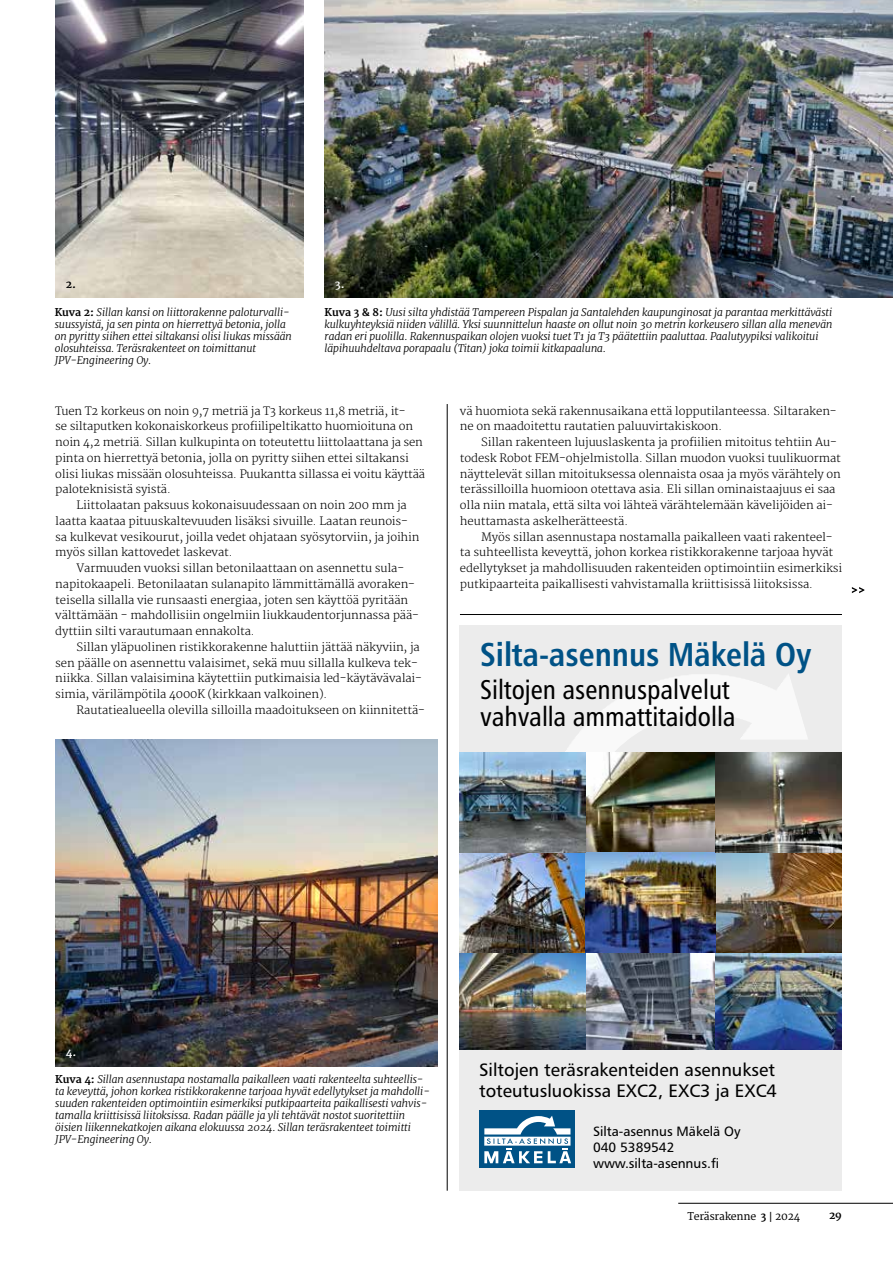
<style>
.page{position:relative;width:893px;height:1263px;background:#fff}
.page>*{position:absolute;margin:0;border:0;box-sizing:border-box;transform-origin:0 0}
.t1{font:33.15px "Humanist 777 BT Bold Condensed B";color:#005286}
.t2{font:27.15px/27.2px "Humanist 777 BT Roman Condensed B";color:#000}
.t3{font:18px/20.4px "Humanist 777 BT Roman B";color:#000}
.t4{font:13.5px/16.4px "Humanist 777 BT Roman B";color:#000}
.t5{font:300 11.25px/15.8px "Merriweather";letter-spacing:-.01em;color:#000}
.t6{font:italic 300 10.5px/12px "Merriweather";letter-spacing:-.01em;color:#000}
.t7{font:10.5px "Merriweather";letter-spacing:-.025em;color:#000}
.t8{font:700 10.5px "Merriweather";color:#000}
.t9{font:700 10.5px "Merriweather";color:#fff}
.s1{font-weight:700;font-style:normal}
.s2{font-weight:700}
</style>
<div class="page">
<hr style="left:678px;top:1203px;width:215px;height:1px;background:#000">
<svg style="left:852px;top:587px;width:12px;height:6px"></svg>
<img style="left:55px;top:0;width:248px;height:298px">
<img style="left:55px;top:740px;width:383px;height:326px">
<img style="left:325px;top:0;width:568px;height:298px">
<hr style="left:447px;top:404px;width:1px;height:787px;background:#000">
<hr style="left:460px;top:614px;width:382px;height:1px;background:#000">
<div style="left:459px;top:625px;width:383px;height:566px;background:#ececec"></div>
<div style="left:479px;top:1110px;width:96px;height:58px;background:#005286"></div>
<svg style="left:484px;top:1116px;width:87px;height:47px"></svg>
<img style="left:459px;top:752px;width:383px;height:298px">
<img style="left:459px;top:674px;width:349px;height:117px">
<p class="t8" style="left:66px;top:278px;width:12px">2.</p>
<p class="t9" style="left:335px;top:278px;width:11px">3.</p>
<p class="t6" style="left:55px;top:307px;width:239px"><span class="s1">Kuva 2:</span> Sillan kansi on liittorakenne paloturvalli&shy;suussyistä, ja sen pinta on hierrettyä betonia, jolla on pyritty siihen ettei siltakansi olisi liukas missään olosuhteissa. Teräsrakenteet on toimittanut JPV-Engineering Oy.</p>
<p class="t6" style="left:325px;top:307px;width:510px"><span class="s1">Kuva 3 &amp; 8:</span> Uusi silta yhdistää Tampereen Pispalan ja Santalehden kaupunginosat ja parantaa merkittävästi kulkuyhteyksiä niiden välillä. Yksi suunnittelun haaste on ollut noin 30 metrin korkeusero sillan alla menevän radan eri puolilla. Rakennuspaikan olojen vuoksi tuet T1 ja T3 päätettiin paaluttaa. Paalutyypiksi valikoitui läpihuuhdeltava porapaalu (Titan) joka toimii kitkapaaluna.</p>
<p class="t5" style="left:55px;top:403px;width:352px">Tuen T2 korkeus on noin 9,7 metriä ja T3 korkeus 11,8 metriä, it-</p>
<p class="t5" style="left:55px;top:419px;width:359px">se siltaputken kokonaiskorkeus profiilipeltikatto huomioituna on</p>
<p class="t5" style="left:55px;top:435px;width:369px">noin 4,2 metriä. Sillan kulkupinta on toteutettu liittolaattana ja sen</p>
<p class="t5" style="left:55px;top:450px;width:355px">pinta on hierrettyä betonia, jolla on pyritty siihen ettei siltakansi</p>
<p class="t5" style="left:55px;top:466px;width:371px">olisi liukas missään olosuhteissa. Puukantta sillassa ei voitu käyttää</p>
<p class="t5" style="left:55px;top:482px;width:117px">paloteknisistä syistä.</p>
<p class="t5" style="left:77px;top:498px;width:332px">Liittolaatan paksuus kokonaisuudessaan on noin 200 mm ja</p>
<p class="t5" style="left:55px;top:513px;width:354px">laatta kaataa pituuskaltevuuden lisäksi sivuille. Laatan reunois-</p>
<p class="t5" style="left:55px;top:529px;width:366px">sa kulkevat vesikourut, joilla vedet ohjataan syösytorviin, ja joihin</p>
<p class="t5" style="left:55px;top:545px;width:179px">myös sillan kattovedet laskevat.</p>
<p class="t5" style="left:77px;top:561px;width:329px">Varmuuden vuoksi sillan betonilaattaan on asennettu sula-</p>
<p class="t5" style="left:55px;top:576px;width:361px">napitokaapeli. Betonilaatan sulanapito lämmittämällä avoraken-</p>
<p class="t5" style="left:55px;top:592px;width:354px">teisella sillalla vie runsaasti energiaa, joten sen käyttöä pyritään</p>
<p class="t5" style="left:55px;top:608px;width:365px">välttämään - mahdollisiin ongelmiin liukkaudentorjunnassa pää-</p>
<p class="t5" style="left:55px;top:624px;width:201px">dyttiin silti varautumaan ennakolta.</p>
<p class="t5" style="left:77px;top:639px;width:345px">Sillan yläpuolinen ristikkorakenne haluttiin jättää näkyviin, ja</p>
<p class="t5" style="left:55px;top:655px;width:364px">sen päälle on asennettu valaisimet, sekä muu sillalla kulkeva tek-</p>
<p class="t5" style="left:55px;top:671px;width:368px">niikka. Sillan valaisimina käytettiin putkimaisia led-käytävävalai-</p>
<p class="t5" style="left:55px;top:687px;width:273px">simia, värilämpötila 4000K (kirkkaan valkoinen).</p>
<p class="t5" style="left:77px;top:702px;width:350px">Rautatiealueella olevilla silloilla maadoitukseen on kiinnitettä-</p>
<p class="t5" style="left:460px;top:403px;width:378px">vä huomiota sekä rakennusaikana että lopputilanteessa. Siltaraken&shy;ne on maadoitettu rautatien paluuvirtakiskoon.</p>
<p class="t5" style="left:460px;top:435px;width:383px;text-indent:21px">Sillan rakenteen lujuuslaskenta ja profiilien mitoitus tehtiin Au&shy;todesk Robot FEM-ohjelmistolla. Sillan muodon vuoksi tuulikuormat näyttelevät sillan mitoituksessa olennaista osaa ja myös värähtely on terässilloilla huomioon otettava asia. Eli sillan ominaistaajuus ei saa olla niin matala, että silta voi lähteä värähtelemään kävelijöiden ai&shy;heuttamasta askelherätteestä.</p>
<p class="t5" style="left:460px;top:529px;width:384px;text-indent:21px">Myös sillan asennustapa nostamalla paikalleen vaati rakenteel&shy;ta suhteellista keveyttä, johon korkea ristikkorakenne tarjoaa hyvät edellytykset ja mahdollisuuden rakenteiden optimointiin esimerkiksi putkipaarteita paikallisesti vahvistamalla kriittisissä liitoksissa.</p>
<h1 class="t1" style="left:480px;top:634px;width:333px">Silta-asennus Mäkelä Oy</h1>
<h2 class="t2" style="left:480px;top:675px;width:257px">Siltojen asennuspalvelut vahvalla ammattitaidolla</h2>
<p class="t9" style="left:66px;top:1046px;width:12px">4.</p>
<p class="t6" style="left:55px;top:1073px;width:374px"><span class="s1">Kuva 4:</span> Sillan asennustapa nostamalla paikalleen vaati rakenteelta suhteellis&shy;ta keveyttä, johon korkea ristikkorakenne tarjoaa hyvät edellytykset ja mahdolli&shy;suuden rakenteiden optimointiin esimerkiksi putkipaarteita paikallisesti vahvis&shy;tamalla kriittisissä liitoksissa. Radan päälle ja yli tehtävät nostot suoritettiin öisien liikennekatkojen aikana elokuussa 2024. Sillan teräsrakenteet toimitti JPV-Engineering Oy.</p>
<h3 class="t3" style="left:479px;top:1059px;width:299px">Siltojen teräsrakenteiden asennukset toteutusluokissa EXC2, EXC3 ja EXC4</h3>
<p class="t4" style="left:593px;top:1122px;width:149px">Silta-asennus Mäkelä Oy<br>040 5389542 www.silta-asennus.fi</p>
<p class="t7" style="left:687px;top:1210px;width:114px">Teräsrakenne <span class="s2">3</span> | 2024</p>
<p class="t8" style="left:829px;top:1209px;width:14px">29</p>
</div>
